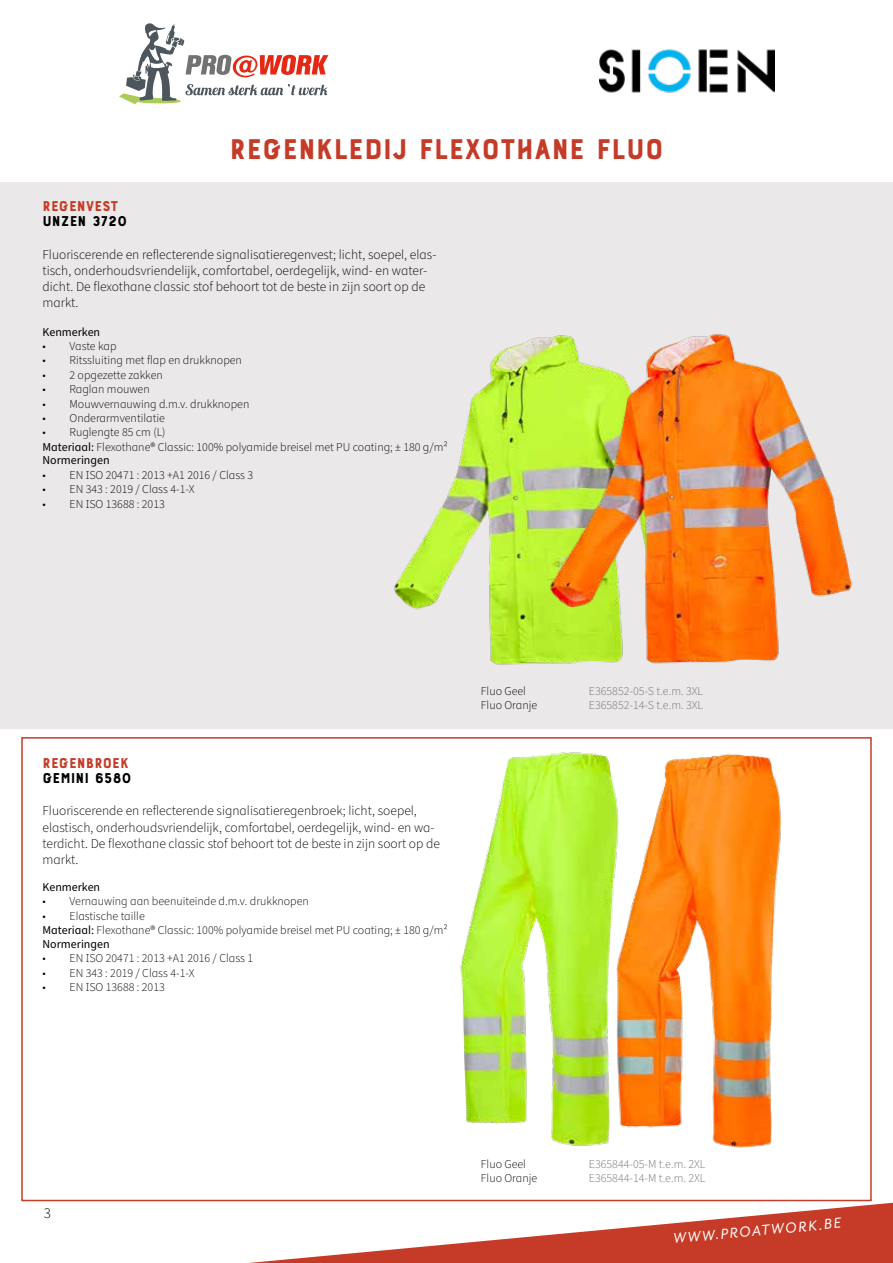
<style>
.page{position:relative;width:893px;height:1263px;background:#fff}
.page>*{position:absolute;margin:0;border:0;box-sizing:border-box;transform-origin:0 0}
.t1{font:30px "Bourton Base";color:#c53b27}
.t2{font:italic 16.5px "Mr Eaves San OT";color:#fff}
.t3{font:15px "Bourton Base";color:#c53b27}
.t4{font:15px "Bourton Base";color:#000}
.t5{font:300 15px "Source Sans Pro";color:#000}
.t6{font:300 13.5px/16.2px "Source Sans Pro";color:#000}
.t7{font:300 12px/14px "Source Sans Pro";color:#000}
.t8{font:300 12px "Source Sans Pro";color:#706f6f}
.t9{font:12px "Source Sans Pro";color:#000}
.s1{font-weight:400}
</style>
<div class="page">
<svg style="left:249px;top:1201px;width:644px;height:62px"></svg>
<svg style="left:119px;top:23px;width:209px;height:81px"></svg>
<img style="left:600px;top:49px;width:175px;height:44px">
<div style="left:0;top:182px;width:893px;height:547px;background:#eae8e9"></div>
<img style="left:460px;top:752px;width:154px;height:394px">
<img style="left:614px;top:753px;width:167px;height:395px">
<img style="left:394px;top:344px;width:126px;height:321px">
<img style="left:520px;top:334px;width:332px;height:331px">
<h1 class="t1" style="left:229px;top:130px;width:436px">REGENKLEDIJ FLEXOTHANE FLUO</h1>
<p class="t3" style="left:43px;top:197px;width:77px">REGENVEST</p>
<p class="t4" style="left:43px;top:212px;width:86px">UNZEN 3720</p>
<p class="t6" style="left:43px;top:246px;width:395px">Fluoriscerende en reflecterende signalisatieregenvest; licht, soepel, elas&shy;tisch, onderhoudsvriendelijk, comfortabel, oerdegelijk, wind- en water&shy;dicht. De flexothane classic stof behoort tot de beste in zijn soort op de markt.</p>
<p class="t9" style="left:43px;top:324px;width:59px">Kenmerken</p>
<p class="t7" style="left:43px;top:339px;width:76px">• Vaste kap</p>
<p class="t7" style="left:43px;top:354px;width:201px">• Ritssluiting met flap en drukknopen</p>
<p class="t7" style="left:43px;top:368px;width:122px">• 2 opgezette zakken</p>
<p class="t7" style="left:43px;top:383px;width:109px">• Raglan mouwen</p>
<p class="t7" style="left:43px;top:397px;width:208px">• Mouwvernauwing d.m.v. drukknopen</p>
<p class="t7" style="left:43px;top:411px;width:124px">• Onderarmventilatie</p>
<p class="t7" style="left:43px;top:426px;width:407px">• Ruglengte 85 cm (L)<br><span class="s1">Materiaal:</span> Flexothane® Classic: 100% polyamide breisel met PU coating; ± 180 g/m²<br><span class="s1">Normeringen</span></p>
<p class="t7" style="left:43px;top:468px;width:212px">• EN ISO 20471 : 2013 +A1 2016 / Class 3</p>
<p class="t7" style="left:43px;top:483px;width:153px">• EN 343 : 2019 / Class 4-1-X</p>
<p class="t7" style="left:43px;top:497px;width:124px">• EN ISO 13688 : 2013</p>
<p class="t3" style="left:43px;top:753px;width:88px">REGENBROEK</p>
<p class="t4" style="left:43px;top:768px;width:90px">GEMINI 6580</p>
<p class="t6" style="left:43px;top:803px;width:399px">Fluoriscerende en reflecterende signalisatieregenbroek; licht, soepel, elastisch, onderhoudsvriendelijk, comfortabel, oerdegelijk, wind- en wa&shy;terdicht. De flexothane classic stof behoort tot de beste in zijn soort op de markt.</p>
<p class="t9" style="left:43px;top:879px;width:59px">Kenmerken</p>
<p class="t7" style="left:43px;top:895px;width:268px">• Vernauwing aan beenuiteinde d.m.v. drukknopen</p>
<p class="t7" style="left:43px;top:909px;width:407px">• Elastische taille<br><span class="s1">Materiaal:</span> Flexothane® Classic: 100% polyamide breisel met PU coating; ± 180 g/m²<br><span class="s1">Normeringen</span></p>
<p class="t7" style="left:43px;top:951px;width:212px">• EN ISO 20471 : 2013 +A1 2016 / Class 1</p>
<p class="t7" style="left:43px;top:966px;width:153px">• EN 343 : 2019 / Class 4-1-X</p>
<p class="t7" style="left:43px;top:980px;width:124px">• EN ISO 13688 : 2013</p>
<p class="t7" style="left:481px;top:685px;width:47px">Fluo Geel</p>
<p class="t8" style="left:589px;top:683px;width:116px">E365852-05-S t.e.m. 3XL</p>
<p class="t7" style="left:481px;top:698px;width:58px">Fluo Oranje</p>
<p class="t8" style="left:589px;top:697px;width:116px">E365852-14-S t.e.m. 3XL</p>
<p class="t5" style="left:44px;top:1203px;width:9px">3</p>
<p class="t7" style="left:481px;top:1157px;width:47px">Fluo Geel</p>
<p class="t8" style="left:589px;top:1156px;width:118px">E365844-05-M t.e.m. 2XL</p>
<p class="t7" style="left:481px;top:1171px;width:58px">Fluo Oranje</p>
<p class="t8" style="left:589px;top:1169px;width:118px">E365844-14-M t.e.m. 2XL</p>
<h2 class="t2" style="left:672px;top:1229px;width:170px;rotate:-5deg">WWW.PROATWORK.BE</h2>
</div>
